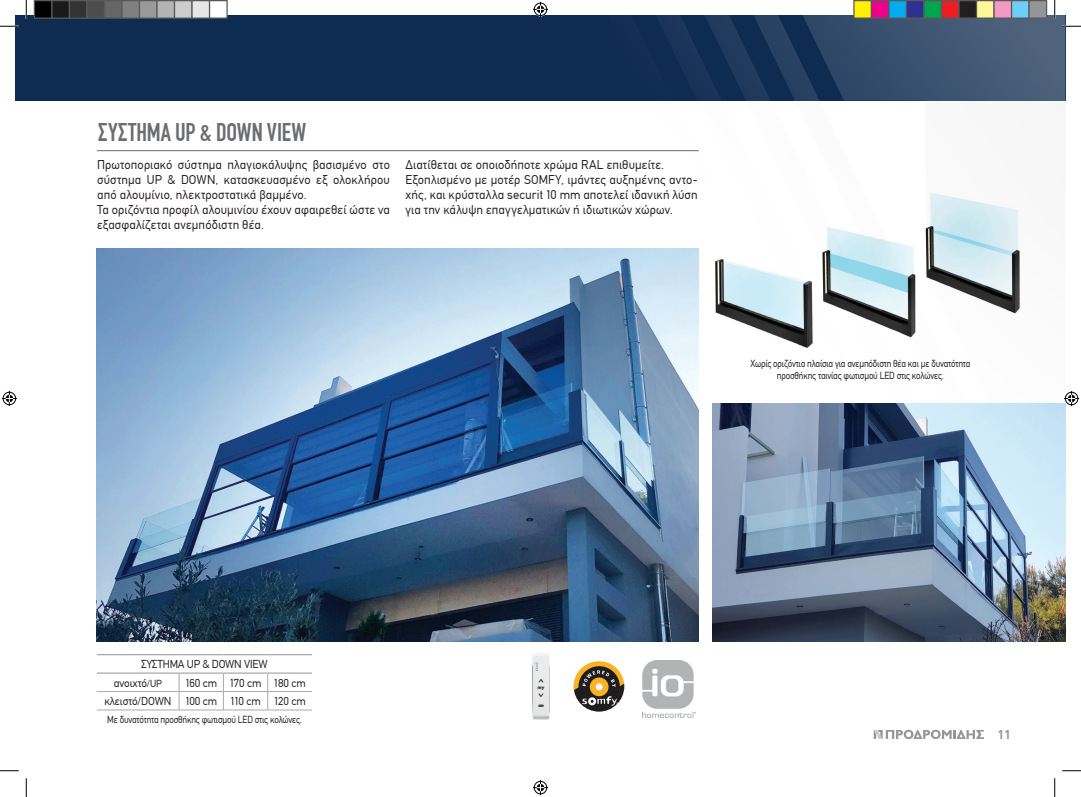
<style>
.page{position:relative;width:1081px;height:797px;background:#fff}
.page>*{position:absolute;margin:0;border:0;box-sizing:border-box;transform-origin:0 0}
.t1{font:condensed 25px "CF Din";color:#6c6d70}
.t2{font:12.5px/15px "CF Din";letter-spacing:.01em;color:#231f20}
.t3{font:700 12.5px "DIN Greek";color:#939598}
.t4{font:11.25px/18.5px "CF Din";letter-spacing:-.01em;color:#231f20}
.t5{font:10px/12px "CF Din";letter-spacing:-.02em;color:#231f20;text-align:center;scale:.9 1}
.s1{font-size:10px}
</style>
<div class="page">
<svg style="left:873px;top:729px;width:110px;height:10px"></svg>
<div style="left:16px;top:16px;width:1048px;height:85px;background:#0e2b51"></div>
<svg style="left:689px;top:16px;width:49px;height:487px"></svg>
<svg style="left:738px;top:16px;width:49px;height:388px"></svg>
<svg style="left:547px;top:16px;width:140px;height:136px"></svg>
<svg style="left:787px;top:16px;width:277px;height:388px"></svg>
<img style="left:573px;top:661px;width:51px;height:50px">
<img style="left:642px;top:660px;width:53px;height:57px">
<img style="left:532px;top:653px;width:18px;height:67px">
<hr style="left:97px;top:150px;width:601px;height:1px;background:#6c6d70">
<hr style="left:97px;top:691px;width:82px;height:1px;background:#a9a9aa">
<hr style="left:179px;top:691px;width:44px;height:1px;background:#a9a9aa">
<svg style="left:179px;top:673px;width:1px;height:36px"></svg>
<hr style="left:223px;top:691px;width:44px;height:1px;background:#a9a9aa">
<svg style="left:223px;top:673px;width:1px;height:36px"></svg>
<hr style="left:267px;top:691px;width:45px;height:1px;background:#a9a9aa">
<svg style="left:267px;top:673px;width:1px;height:36px"></svg>
<hr style="left:97px;top:709px;width:82px;height:1px;background:#a9a9aa">
<hr style="left:179px;top:709px;width:44px;height:1px;background:#a9a9aa">
<hr style="left:223px;top:709px;width:44px;height:1px;background:#a9a9aa">
<hr style="left:267px;top:709px;width:45px;height:1px;background:#a9a9aa">
<hr style="left:97px;top:654px;width:82px;height:1px;background:#a9a9aa">
<hr style="left:179px;top:654px;width:44px;height:1px;background:#a9a9aa">
<hr style="left:223px;top:654px;width:44px;height:1px;background:#a9a9aa">
<hr style="left:267px;top:654px;width:45px;height:1px;background:#a9a9aa">
<hr style="left:97px;top:672px;width:82px;height:1px;background:#a9a9aa">
<hr style="left:179px;top:672px;width:44px;height:1px;background:#a9a9aa">
<hr style="left:223px;top:672px;width:44px;height:1px;background:#a9a9aa">
<hr style="left:267px;top:672px;width:45px;height:1px;background:#a9a9aa">
<img style="left:97px;top:248px;width:601px;height:393px">
<img style="left:712px;top:404px;width:352px;height:237px">
<img style="left:698px;top:239px;width:127px;height:134px">
<img style="left:910px;top:186px;width:119px;height:139px">
<img style="left:809px;top:209px;width:111px;height:140px">
<svg style="left:0;top:25px;width:19px;height:2px"></svg>
<svg style="left:1061px;top:25px;width:19px;height:2px"></svg>
<svg style="left:0;top:770px;width:19px;height:1px"></svg>
<svg style="left:1062px;top:770px;width:18px;height:1px"></svg>
<svg style="left:25px;top:0;width:2px;height:19px"></svg>
<svg style="left:25px;top:778px;width:2px;height:19px"></svg>
<svg style="left:1053px;top:0;width:2px;height:19px"></svg>
<svg style="left:1054px;top:778px;width:1px;height:19px"></svg>
<svg style="left:533px;top:2px;width:15px;height:15px"></svg>
<svg style="left:533px;top:780px;width:15px;height:15px"></svg>
<svg style="left:2px;top:391px;width:15px;height:15px"></svg>
<svg style="left:1063px;top:391px;width:15px;height:15px"></svg>
<div style="left:34px;top:1px;width:18px;height:17px;background:#000"></div>
<div style="left:34px;top:0;width:18px;height:19px;border:1px solid #595959"></div>
<div style="left:52px;top:1px;width:17px;height:17px;background:#1a1a1a"></div>
<div style="left:51px;top:0;width:19px;height:19px;border:1px solid #595959"></div>
<div style="left:69px;top:1px;width:18px;height:17px;background:#333"></div>
<div style="left:69px;top:0;width:19px;height:19px;border:1px solid #595959"></div>
<div style="left:87px;top:1px;width:17px;height:17px;background:#4d4d4d"></div>
<div style="left:86px;top:0;width:19px;height:19px;border:1px solid #595959"></div>
<div style="left:104px;top:1px;width:18px;height:17px;background:#666"></div>
<div style="left:104px;top:0;width:18px;height:19px;border:1px solid #595959"></div>
<div style="left:122px;top:1px;width:17px;height:17px;background:#808080"></div>
<div style="left:121px;top:0;width:19px;height:19px;border:1px solid #595959"></div>
<div style="left:139px;top:1px;width:18px;height:17px;background:#999"></div>
<div style="left:139px;top:0;width:19px;height:19px;border:1px solid #595959"></div>
<div style="left:157px;top:1px;width:17px;height:17px;background:#b3b3b3"></div>
<div style="left:156px;top:0;width:19px;height:19px;border:1px solid #595959"></div>
<div style="left:174px;top:1px;width:18px;height:17px;background:#ccc"></div>
<div style="left:174px;top:0;width:18px;height:19px;border:1px solid #595959"></div>
<div style="left:192px;top:1px;width:17px;height:17px;background:#e6e6e6"></div>
<div style="left:191px;top:0;width:19px;height:19px;border:1px solid #595959"></div>
<div style="left:209px;top:1px;width:18px;height:17px;background:#fff"></div>
<div style="left:209px;top:0;width:19px;height:19px;border:1px solid #595959"></div>
<div style="left:853px;top:1px;width:18px;height:17px;background:#fff101"></div>
<div style="left:853px;top:0;width:18px;height:19px;border:1px solid #595959"></div>
<div style="left:871px;top:1px;width:17px;height:17px;background:#ed028c"></div>
<div style="left:870px;top:0;width:19px;height:19px;border:1px solid #595959"></div>
<div style="left:888px;top:1px;width:18px;height:17px;background:#00aeef"></div>
<div style="left:888px;top:0;width:18px;height:19px;border:1px solid #595959"></div>
<div style="left:906px;top:1px;width:17px;height:17px;background:#2e3092"></div>
<div style="left:905px;top:0;width:19px;height:19px;border:1px solid #595959"></div>
<div style="left:923px;top:1px;width:18px;height:17px;background:#00a54f"></div>
<div style="left:923px;top:0;width:18px;height:19px;border:1px solid #595959"></div>
<div style="left:941px;top:1px;width:17px;height:17px;background:#ee1d23"></div>
<div style="left:940px;top:0;width:19px;height:19px;border:1px solid #595959"></div>
<div style="left:958px;top:1px;width:18px;height:17px;background:#231f20"></div>
<div style="left:958px;top:0;width:18px;height:19px;border:1px solid #595959"></div>
<div style="left:976px;top:1px;width:17px;height:17px;background:#fff79a"></div>
<div style="left:975px;top:0;width:19px;height:19px;border:1px solid #595959"></div>
<div style="left:993px;top:1px;width:18px;height:17px;background:#f499c2"></div>
<div style="left:993px;top:0;width:18px;height:19px;border:1px solid #595959"></div>
<div style="left:1011px;top:1px;width:17px;height:17px;background:#6bcff6"></div>
<div style="left:1010px;top:0;width:19px;height:19px;border:1px solid #595959"></div>
<div style="left:1028px;top:1px;width:18px;height:17px;background:#939598"></div>
<div style="left:1028px;top:0;width:18px;height:19px;border:1px solid #595959"></div>
<h1 class="t1" style="left:98px;top:119px;width:209px">ΣΥΣΤΗΜΑ UP &amp; DOWN VIEW</h1>
<p class="t2" style="left:97px;top:157px;width:294px">Πρωτοποριακό σύστημα πλαγιοκάλυψης βασισμένο στο σύστημα UP &amp; DOWN, κατασκευασμένο εξ ολοκλήρου από αλουμίνιο, ηλεκτροστατικά βαμμένο.<br>Τα οριζόντια προφίλ αλουμινίου έχουν αφαιρεθεί ώστε να εξασφαλίζεται ανεμπόδιστη θέα.</p>
<p class="t2" style="left:405px;top:157px;width:293px">Διατίθεται σε οποιοδήποτε χρώμα RAL επιθυμείτε.<br>Εξοπλισμένο με μοτέρ SOMFY, ιμάντες αυξημένης αντο&shy;χής, και κρύσταλλα securit 10 mm αποτελεί ιδανική λύση για την κάλυψη επαγγελματικών ή ιδιωτικών χώρων.</p>
<p class="t5" style="left:750px;top:357px;width:246px">Χωρίς οριζόντια πλαίσια για ανεμπόδιστη θέα και με δυνατότητα προσθήκης ταινίας φωτισμού LED στις κολώνες.</p>
<p class="t4" style="left:114px;top:655px;width:155px;text-indent:27px">ΣΥΣΤΗΜΑ UP &amp; DOWN VIEW ανοιχτό<span class="s1">/UP</span></p>
<p class="t4" style="left:104px;top:673px;width:203px;text-align:right">160 cm 170 cm 180 cm<br>κλειστό/DOWN 100 cm 110 cm 120 cm</p>
<p class="t5" style="left:107px;top:713px;width:218px">Με δυνατότητα προσθήκης φωτισμού LED στις κολώνες.</p>
<p class="t3" style="left:997px;top:727px;width:15px">11</p>
</div>
